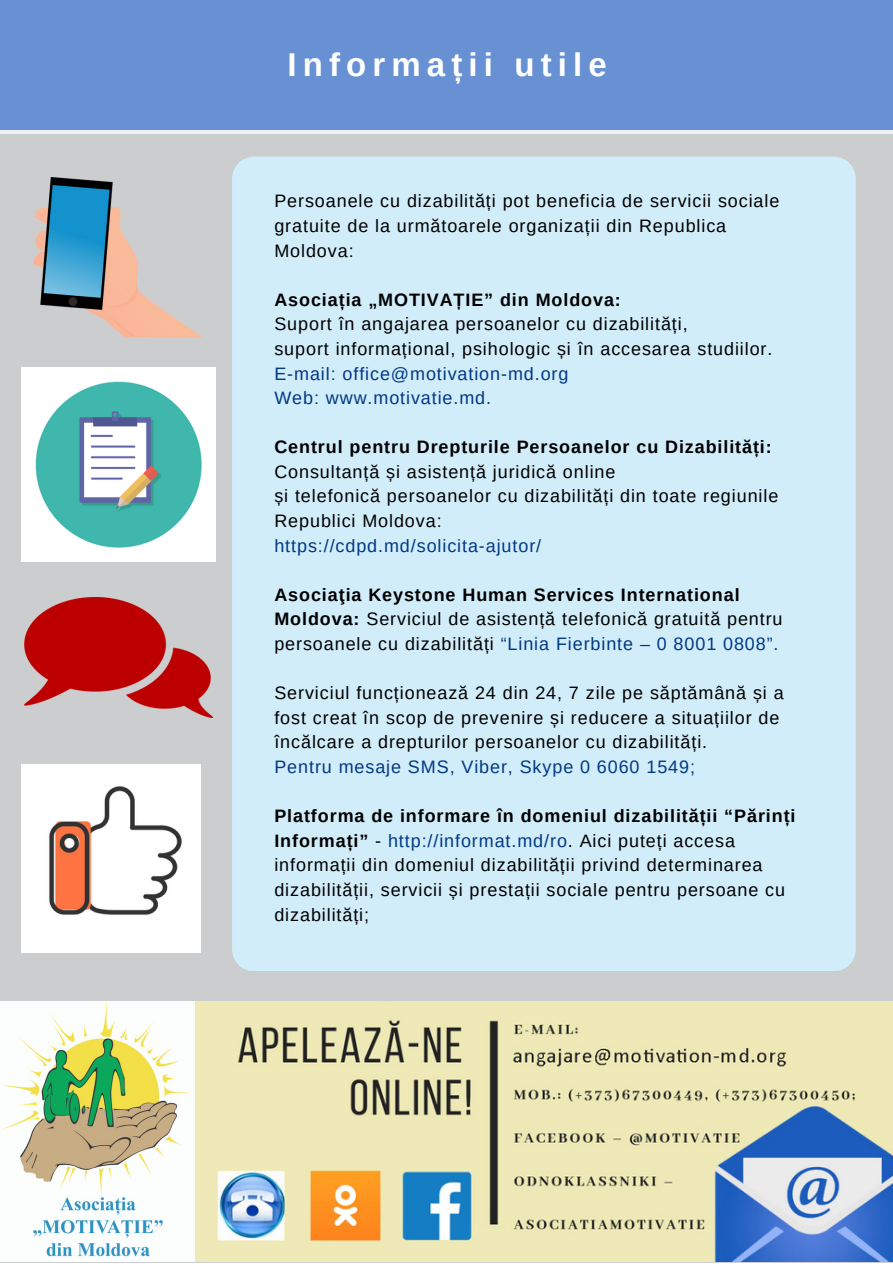
<style>
.page{position:relative;width:893px;height:1264px;background:#fff}
.page>*{position:absolute;margin:0;border:0;box-sizing:border-box;transform-origin:0 0}
.t1{font:700 33px "Arimo";letter-spacing:.185em;color:#fff}
.t2{font:18px/24.6px "Arimo";letter-spacing:.05em;color:#000}
.t3{font:18px "Arimo";letter-spacing:.05em;color:#003884}
.t4{font:700 18px/24.6px "Arimo";letter-spacing:.05em;color:#000}
.s1{font-weight:400}
.s2{font-weight:700}
.s3{color:#003884}
</style>
<div class="page">
<div style="left:0;top:0;width:892px;height:1262px;background:#cbcdcf"></div>
<div style="left:0;top:0;width:892px;height:132px;background:#6791d2"></div>
<hr style="left:0;top:131px;width:892px;height:2px;background:#eff0f2">
<div style="left:232px;top:157px;width:623px;height:814px;background:#d2edfa;border-radius:22px"></div>
<img style="left:34px;top:177px;width:168px;height:160px">
<img style="left:22px;top:368px;width:193px;height:193px">
<img style="left:25px;top:597px;width:187px;height:120px">
<img style="left:22px;top:765px;width:178px;height:187px">
<img style="left:1px;top:1001px;width:891px;height:260px">
<p class="t1" style="left:287px;top:46px;width:321px">Informații utile</p>
<p class="t2" style="left:274px;top:189px;width:506px">Persoanele cu dizabilități pot beneficia de servicii sociale gratuite de la următoarele organizații din Republica<br>Moldova:</p>
<p class="t4" style="left:274px;top:287px;width:348px">Asociația „MOTIVAȚIE” din Moldova:</p>
<p class="t2" style="left:274px;top:312px;width:415px">Suport în angajarea persoanelor cu dizabilități,</p>
<p class="t2" style="left:274px;top:336px;width:499px">suport informațional, psihologic și în accesarea studiilor.</p>
<p class="t3" style="left:274px;top:363px;width:295px">E-mail: office@motivation-md.org</p>
<p class="t3" style="left:274px;top:388px;width:218px">Web: www.motivatie.md.</p>
<p class="t4" style="left:274px;top:435px;width:499px">Centrul pentru Drepturile Persoanelor cu Dizabilități:<br><span class="s1">Consultanță și asistență juridică online</span></p>
<p class="t2" style="left:274px;top:484px;width:505px">și telefonică persoanelor cu dizabilități din toate regiunile<br>Republici Moldova:</p>
<p class="t3" style="left:274px;top:535px;width:268px">https://cdpd.md/solicita-ajutor/</p>
<p class="t2" style="left:274px;top:582px;width:509px"><span class="s2">Asociaţia Keystone Human Services International<br>Moldova:</span> Serviciul de asistență telefonică gratuită pentru persoanele cu dizabilități <span class="s3">“Linia Fierbinte – 0 8001 0808”.</span></p>
<p class="t2" style="left:274px;top:680px;width:510px">Serviciul funcționează 24 din 24, 7 zile pe săptămână și a fost creat în scop de prevenire și reducere a situațiilor de încălcare a drepturilor persoanelor cu dizabilități.</p>
<p class="t3" style="left:274px;top:756px;width:422px">Pentru mesaje SMS, Viber, Skype 0 6060 1549;</p>
<p class="t2" style="left:274px;top:803px;width:522px"><span class="s2">Platforma de informare în domeniul dizabilității “Părinți Informați”</span> - <span class="s3">http://informat.md/ro</span>. Aici puteți accesa informații din domeniul dizabilității privind determinarea dizabilității, servicii și prestații sociale pentru persoane cu dizabilități;</p>
</div>
